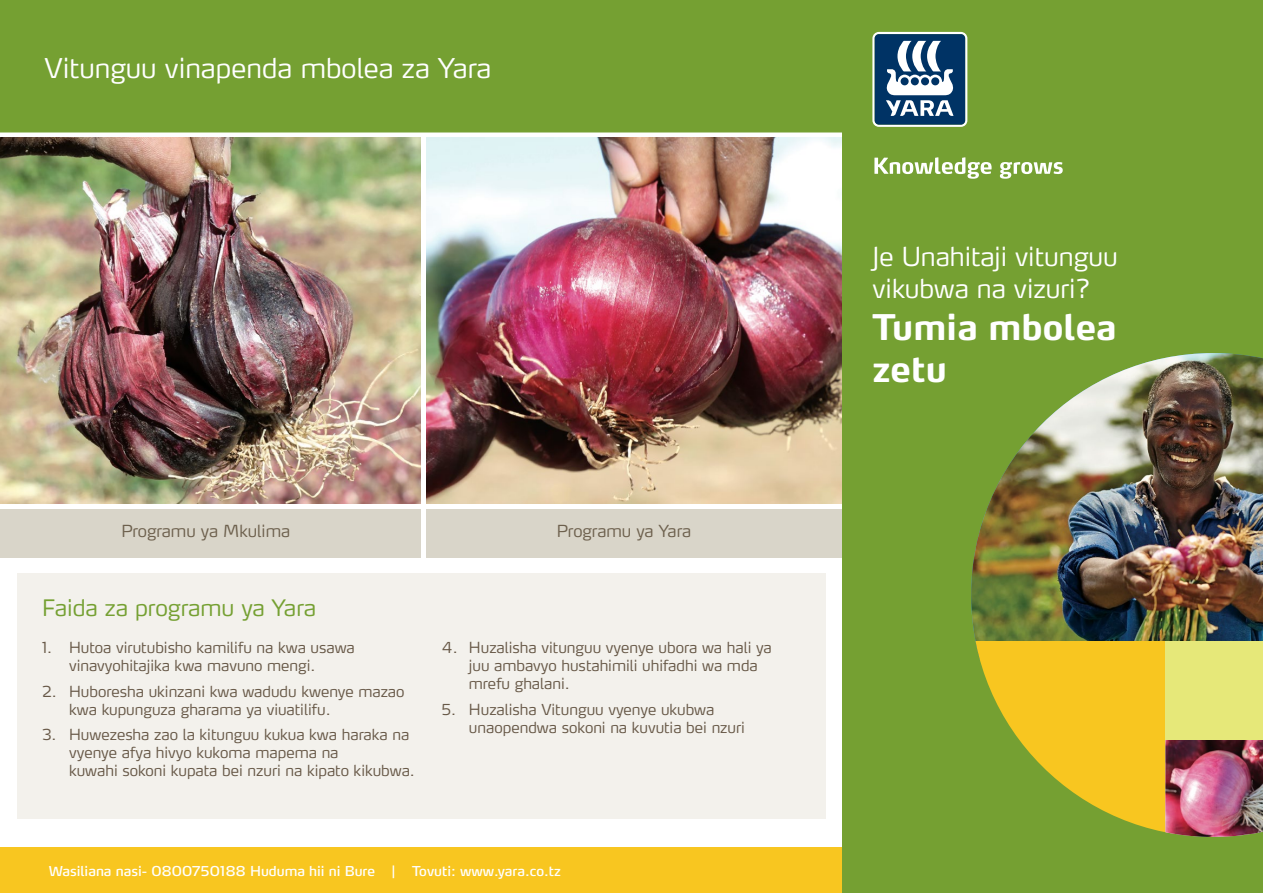
<style>
.page{position:relative;width:1263px;height:893px;background:#fff}
.page>*{position:absolute;margin:0;border:0;box-sizing:border-box;transform-origin:0 0}
.t1{font:700 34.95px/42px "Yara Max LF";color:#fff}
.t2{font:300 27px "Yara Max LF";color:#fff}
.t3{font:300 25.8px/32.5px "Yara Max LF";color:#fff}
.t4{font:300 22.5px "Yara Max LF";color:#75a032}
.t5{font:300 16.5px "Yara Max LF";letter-spacing:-.005em;color:#6d604d}
.t6{font:300 15px/18px "Yara Max LF";color:#675847}
.t7{font:13.5px "Yara Max LF";color:#fff}
</style>
<div class="page">
<div style="left:842px;top:0;width:421px;height:893px;background:#75a032"></div>
<div style="left:0;top:847px;width:842px;height:46px;background:#f8c620"></div>
<svg style="left:874px;top:157px;width:189px;height:22px"></svg>
<svg style="left:872px;top:32px;width:95px;height:95px;background:#587a98"></svg>
<div style="left:0;top:0;width:851px;height:132px;background:#75a032"></div>
<img style="left:971px;top:353px;width:292px;height:288px">
<svg style="left:975px;top:641px;width:190px;height:191px;fill:#f8c620"></svg>
<img style="left:1165px;top:739px;width:98px;height:98px">
<div style="left:1165px;top:641px;width:98px;height:98px;background:#e6e879"></div>
<img style="left:0;top:138px;width:421px;height:366px">
<img style="left:426px;top:138px;width:416px;height:366px">
<div style="left:0;top:509px;width:421px;height:48px;background:#d9d5c9"></div>
<div style="left:17px;top:573px;width:808px;height:246px;background:#f3f1ec"></div>
<div style="left:426px;top:509px;width:416px;height:48px;background:#d9d5c9"></div>
<h2 class="t2" style="left:44px;top:51px;width:448px">Vitunguu vinapenda mbolea za Yara</h2>
<p class="t5" style="left:121px;top:520px;width:170px">Programu ya Mkulima</p>
<p class="t5" style="left:557px;top:520px;width:136px">Programu ya Yara</p>
<h3 class="t4" style="left:42px;top:594px;width:275px">Faida za programu ya Yara</h3>
<p class="t6" style="left:69px;top:639px;width:287px;text-indent:-27px">1. Hutoa virutubisho kamilifu na kwa usawa vinavyohitajika kwa mavuno mengi.</p>
<p class="t6" style="left:69px;top:682px;width:337px;text-indent:-27px">2. Huboresha ukinzani kwa wadudu kwenye mazao kwa kupunguza gharama ya viuatilifu.</p>
<p class="t6" style="left:69px;top:725px;width:347px;text-indent:-27px">3. Huwezesha zao la kitunguu kukua kwa haraka na vyenye afya hivyo kukoma mapema na<br>kuwahi sokoni kupata bei nzuri na kipato kikubwa.</p>
<p class="t6" style="left:469px;top:639px;width:304px;text-indent:-27px">4. Huzalisha vitunguu vyenye ubora wa hali ya juu ambavyo hustahimili uhifadhi wa mda mrefu ghalani.</p>
<p class="t6" style="left:469px;top:700px;width:277px;text-indent:-27px">5. Huzalisha Vitunguu vyenye ukubwa unaopendwa sokoni na kuvutia bei nzuri</p>
<p class="t7" style="left:49px;top:863px;width:514px">Wasiliana nasi- 0800750188 Huduma hii ni Bure | Tovuti: www.yara.co.tz</p>
<h3 class="t3" style="left:872px;top:240px;width:247px">Je Unahitaji vitunguu vikubwa na vizuri?</h3>
<h1 class="t1" style="left:872px;top:306px;width:246px">Tumia mbolea zetu</h1>
</div>
